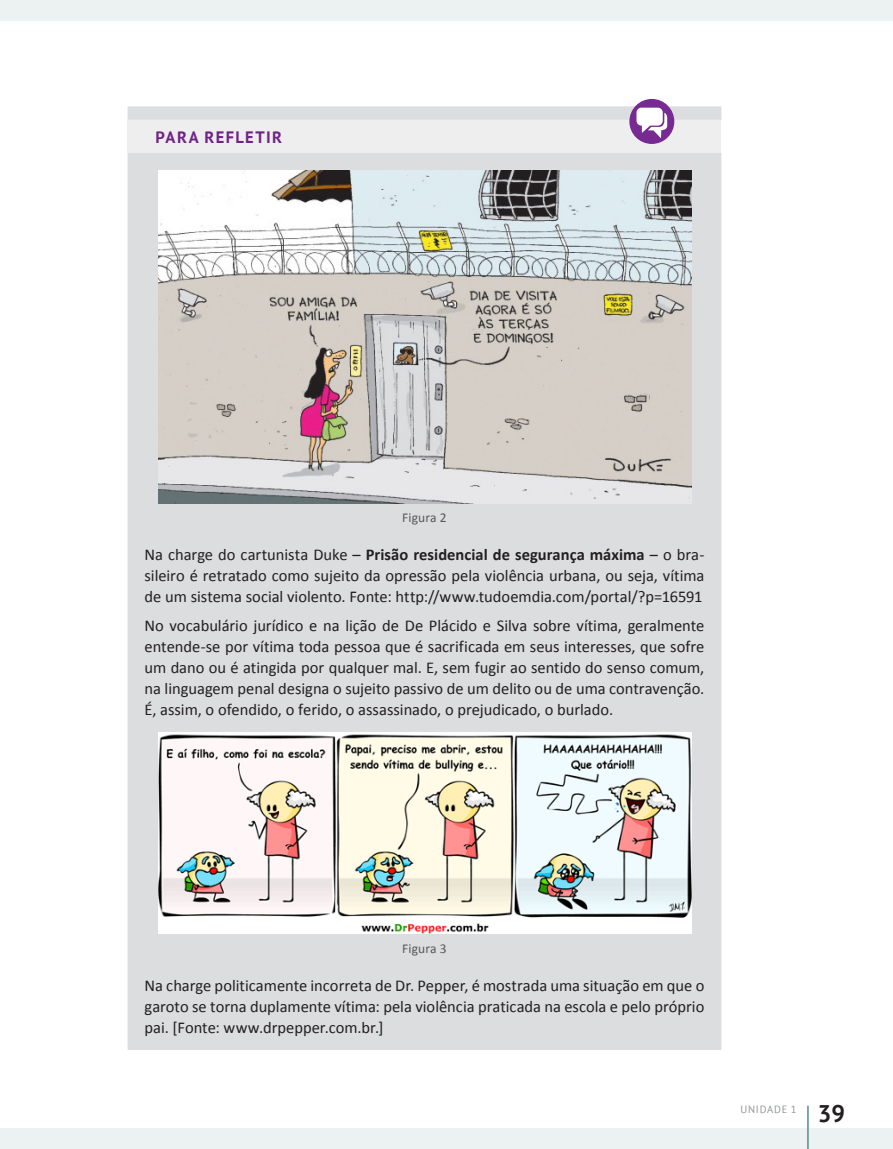
<style>
.page{position:relative;width:893px;height:1149px;background:#fff}
.page>*{position:absolute;margin:0;border:0;box-sizing:border-box;transform-origin:0 0}
.t1{font:700 24px "PT Sans";color:#231f20}
.texto_base{font:16.5px/21px "Calibri";color:#231f20;text-align:justify}
.objetivos{font:700 16.5px "PT Sans";letter-spacing:.085em;color:#702385}
.legenda{font:13.5px "Calibri";letter-spacing:.005em;color:#57585a}
.t2{font:10.5px "PT Sans";letter-spacing:.08em;color:#939598}
.s1{font-weight:700}
</style>
<div class="page">
<div style="left:0;top:0;width:893px;height:21px;background:#ecf2f1"></div>
<div style="left:0;top:1127px;width:893px;height:21px;background:#ecf2f1"></div>
<hr style="left:807px;top:1105px;width:2px;height:43px;background:#578d86">
<div style="left:128px;top:106px;width:593px;height:943px;background:#dcdddf"></div>
<div style="left:128px;top:120px;width:593px;height:33px;background:#eeeeef"></div>
<img style="left:158px;top:171px;width:534px;height:333px">
<img style="left:158px;top:732px;width:534px;height:200px">
<svg style="left:629px;top:99px;width:45px;height:45px"></svg>
<p class="objetivos" style="left:155px;top:126px;width:128px">PARA REFLETIR</p>
<p class="legenda" style="left:402px;top:508px;width:46px">Figura 2</p>
<p class="texto_base" style="left:145px;top:543px;width:561px">Na charge do cartunista Duke – <span class="s1">Prisão residencial de segurança máxima</span> – o bra&shy;sileiro é retratado como sujeito da opressão pela violência urbana, ou seja, vítima de um sistema social violento. Fonte: http://www.tudoemdia.com/portal/?p=16591</p>
<p class="texto_base" style="left:145px;top:615px;width:561px">No vocabulário jurídico e na lição de De Plácido e Silva sobre vítima, geralmente entende-se por vítima toda pessoa que é sacrificada em seus interesses, que sofre um dano ou é atingida por qualquer mal. E, sem fugir ao sentido do senso comum, na linguagem penal designa o sujeito passivo de um delito ou de uma contravenção.<br>É, assim, o ofendido, o ferido, o assassinado, o prejudicado, o burlado.</p>
<p class="legenda" style="left:402px;top:939px;width:46px">Figura 3</p>
<p class="texto_base" style="left:145px;top:974px;width:561px">Na charge politicamente incorreta de Dr. Pepper, é mostrada uma situação em que o garoto se torna duplamente vítima: pela violência praticada na escola e pelo próprio pai. [Fonte: www.drpepper.com.br.]</p>
<p class="t2" style="left:740px;top:1102px;width:58px">UNIDADE 1</p>
<h1 class="t1" style="left:818px;top:1097px;width:29px">39</h1>
</div>
